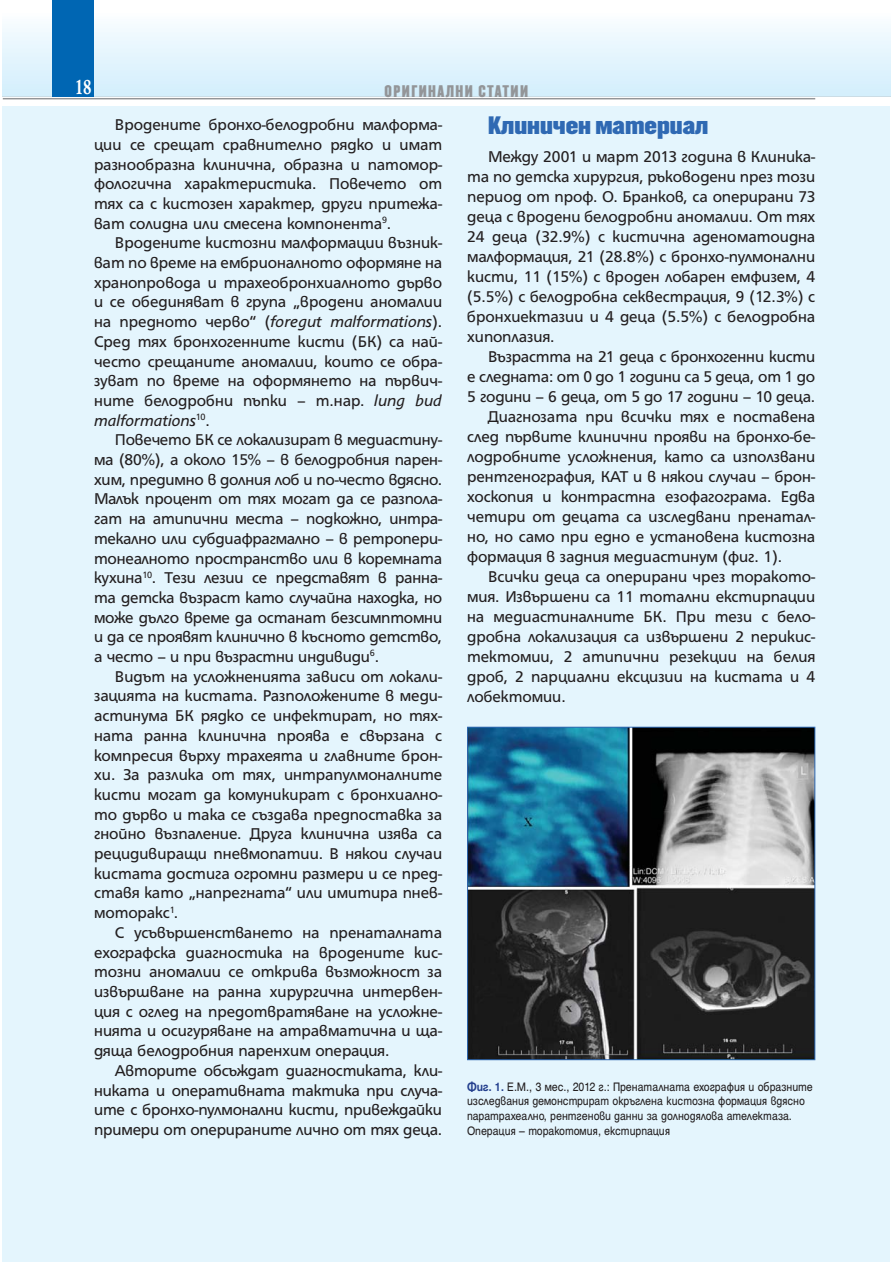
<style>
.page{position:relative;width:893px;height:1263px;background:#fff}
.page>*{position:absolute;margin:0;border:0;box-sizing:border-box;transform-origin:0 0}
.t1{font:700 22.65px "HS Garamond Bg";color:#fff;scale:.82 1}
.t2{font:700 22.05px "HS Compact Bg";color:#2f69b3}
.t3{font:16.95px/19.6px "HS Grotesk Bg";color:#231f20;text-align:justify}
.t4{font:500 14.7px "HS Compact Bg";letter-spacing:.1em;color:#939598}
.t5{font:13.2px/14.7px "Helen Bg";letter-spacing:-.005em;color:#231f20;scale:.9 1}
.s1{font-style:italic}
.s2{font-weight:700;color:#25408e}
</style>
<div class="page">
<div style="left:2px;top:13px;width:888px;height:83px;background:linear-gradient(to bottom,#fafdff,#d2eefc)"></div>
<div style="left:52px;top:0;width:42px;height:96px;background:#0066b3"></div>
<hr style="left:3px;top:98px;width:812px;height:1px;background:#939598">
<div style="left:2px;top:107px;width:888px;height:1155px;background:#e4f5fd"></div>
<img style="left:469px;top:729px;width:344px;height:329px">
<div style="left:467px;top:727px;width:348px;height:333px;border:1px solid #2f69b3"></div>
<h1 class="t1" style="left:75px;top:74px;width:22px">18</h1>
<p class="t4" style="left:384px;top:81px;width:145px">ОРИГИНАЛНИ СТАТИИ</p>
<h2 class="t2" style="left:488px;top:116px;width:222px">Клиничен материал</h2>
<p class="t3" style="left:467px;top:148px;width:350px;text-indent:21px">Между 2001 и март 2013 година в Клиника&shy;та по детска хирургия, ръководени през този период от проф. О. Бранков, са оперирани 73 деца с вродени белодробни аномалии. От тях 24 деца (32.9%) с кистична аденоматоидна малформация, 21 (28.8%) с бронхо-пулмонални кисти, 11 (15%) с вроден лобарен емфизем, 4 (5.5%) с белодробна секвестрация, 9 (12.3%) с бронхиектазии и 4 деца (5.5%) с белодробна хипоплазия.</p>
<p class="t3" style="left:488px;top:348px;width:329px">Възрастта на 21 деца с бронхогенни кисти</p>
<p class="t3" style="left:467px;top:368px;width:349px">е следната: от 0 до 1 години са 5 деца, от 1 до</p>
<p class="t3" style="left:467px;top:388px;width:349px">5 години – 6 деца, от 5 до 17 години – 10 деца.</p>
<p class="t3" style="left:488px;top:408px;width:329px">Диагнозата при всички тях е поставена</p>
<p class="t3" style="left:467px;top:428px;width:349px">след първите клинични прояви на бронхо-бе-</p>
<p class="t3" style="left:467px;top:448px;width:350px">лодробните усложнения, като са използвани</p>
<p class="t3" style="left:467px;top:468px;width:350px">рентгенография, КАТ и в някои случаи – брон-</p>
<p class="t3" style="left:467px;top:488px;width:350px">хоскопия и контрастна езофагограма. Едва</p>
<p class="t3" style="left:467px;top:508px;width:349px">четири от децата са изследвани пренатал-</p>
<p class="t3" style="left:467px;top:528px;width:350px">но, но само при едно е установена кистозна</p>
<p class="t3" style="left:467px;top:548px;width:316px">формация в задния медиастинум (фиг. 1).</p>
<p class="t3" style="left:488px;top:568px;width:329px">Всички деца са оперирани чрез торакото-</p>
<p class="t3" style="left:467px;top:588px;width:349px">мия. Извършени са 11 тотални екстирпации</p>
<p class="t3" style="left:467px;top:608px;width:349px">на медиастиналните БК. При тези с бело-</p>
<p class="t3" style="left:467px;top:628px;width:349px">дробна локализация са извършени 2 перикис-</p>
<p class="t3" style="left:467px;top:648px;width:349px">тектомии, 2 атипични резекции на белия</p>
<p class="t3" style="left:467px;top:668px;width:350px">дроб, 2 парциални ексцизии на кистата и 4</p>
<p class="t3" style="left:467px;top:688px;width:100px">лобектомии.</p>
<p class="t3" style="left:94px;top:116px;width:350px;text-indent:21px">Вродените бронхо-белодробни малформа&shy;ции се срещат сравнително рядко и имат разнообразна клинична, образна и патомор&shy;фологична характеристика. Повечето от тях са с кистозен характер, други притежа&shy;ват солидна или смесена компонента<sup>9</sup>.</p>
<p class="t3" style="left:94px;top:234px;width:350px;text-indent:21px">Вродените кистозни малформации възник&shy;ват по време на ембрионалното оформяне на хранопровода и трахеобронхиалното дърво и се обединяват в група „вродени аномалии на предното черво“ (<span class="s1">foregut malformations</span>).<br>Сред тях бронхогенните кисти (БК) са най&shy;често срещаните аномалии, които се обра&shy;зуват по време на оформянето на първич&shy;ните белодробни пъпки – т.нар. <span class="s1">lung bud malformations</span><sup>10</sup>.</p>
<p class="t3" style="left:94px;top:431px;width:350px;text-indent:21px">Повечето БК се локализират в медиастину&shy;ма (80%), а около 15% – в белодробния парен&shy;хим, предимно в долния лоб и по-често вдясно.<br>Малък процент от тях могат да се разпола&shy;гат на атипични места – подкожно, интра&shy;текално или субдиафрагмално – в ретропери&shy;тонеалното пространство или в коремната кухина<sup>10</sup>. Тези лезии се представят в ранна&shy;та детска възраст като случайна находка, но може дълго време да останат безсимптомни и да се проявят клинично в късното детство, а често – и при възрастни индивиди<sup>6</sup>.</p>
<p class="t3" style="left:94px;top:667px;width:350px;text-indent:21px">Видът на усложненията зависи от локали&shy;зацията на кистата. Разположените в меди&shy;астинума БК рядко се инфектират, но тях&shy;ната ранна клинична проява е свързана с компресия върху трахеята и главните брон&shy;хи. За разлика от тях, интрапулмоналните кисти могат да комуникират с бронхиално&shy;то дърво и така се създава предпоставка за гнойно възпаление. Друга клинична изява са рецидивиращи пневмопатии. В някои случаи кистата достига огромни размери и се пред&shy;ставя като „напрегната“ или имитира пнев&shy;моторакс<sup>1</sup>.</p>
<p class="t3" style="left:94px;top:923px;width:350px;text-indent:21px">С усъвършенстването на пренаталната ехографска диагностика на вродените кис&shy;тозни аномалии се открива възможност за извършване на ранна хирургична интервен&shy;ция с оглед на предотвратяване на усложне&shy;нията и осигуряване на атравматична и ща&shy;дяща белодробния паренхим операция.</p>
<p class="t3" style="left:94px;top:1061px;width:350px;text-indent:21px">Авторите обсъждат диагностиката, кли&shy;никата и оперативната тактика при случа&shy;ите с бронхо-пулмонални кисти, привеждайки примери от оперираните лично от тях деца.</p>
<p class="t5" style="left:467px;top:1079px;width:386px"><span class="s2">Фиг. 1.</span> Е.М., 3 мес., 2012 г.: Пренаталната ехография и образните изследвания демонстрират окръглена кистозна формация вдясно паратрахеално, рентгенови данни за долнодялова ателектаза.<br>Операция – торакотомия, екстирпация</p>
</div>
